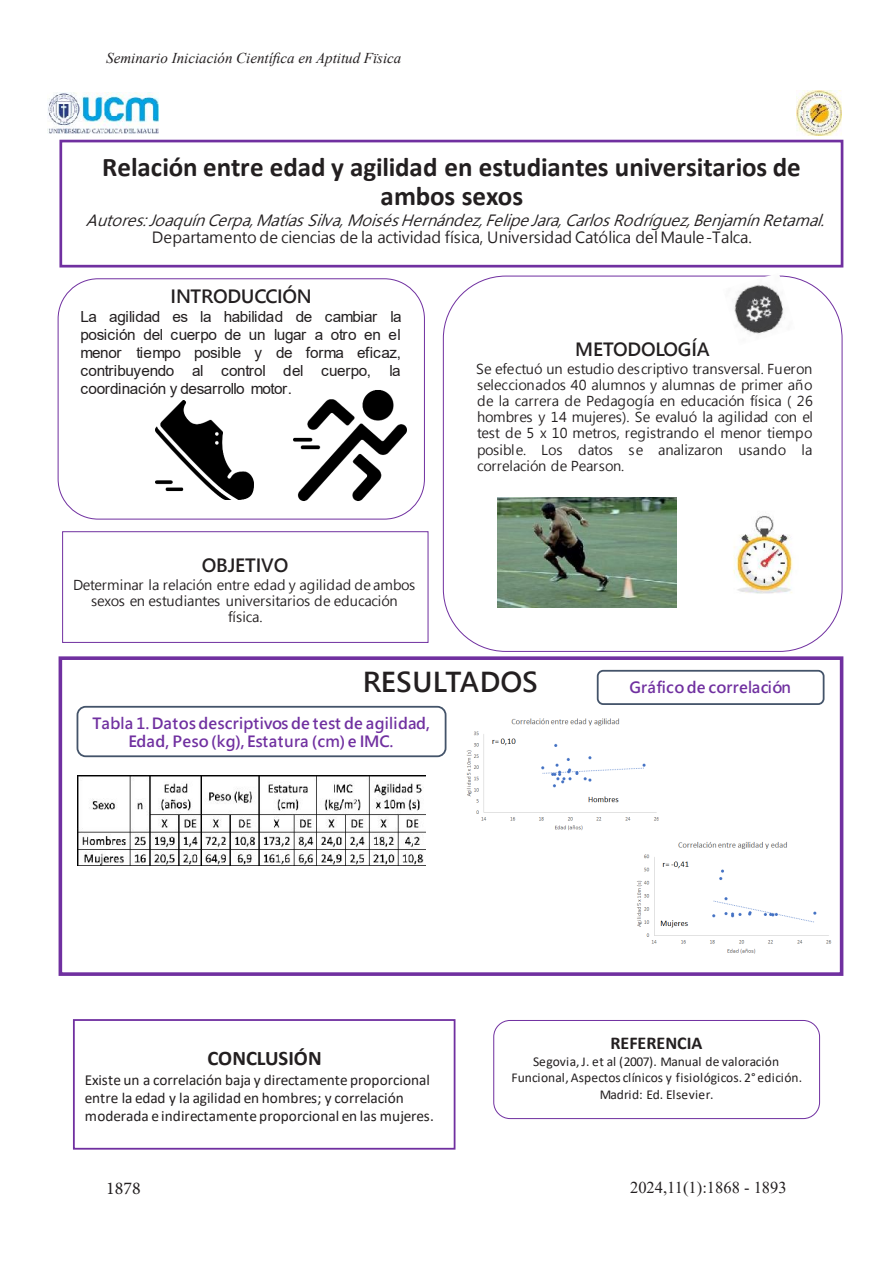
<style>
.page{position:relative;width:893px;height:1263px;background:#fff}
.page>*{position:absolute;margin:0;border:0;box-sizing:border-box;transform-origin:0 0}
.t1{font:700 27px/28.8px "Calibri";color:#231f20;text-align:center}
.t2{font:700 27px "Microsoft Jheng Hei";color:#231f20}
.t3{font:700 20.7px "Calibri";letter-spacing:-.005em;color:#231f20}
.t4{font:700 18px "Microsoft Jheng Hei";letter-spacing:-.015em;color:#231f20}
.t5{font:700 18px "Calibri";letter-spacing:-.01em;color:#231f20}
.t6{font:18px "Minion Pro";color:#231f20}
.t7{font:16.5px "Times New Roman";color:#231f20}
.t8{font:italic 15.3px/16.2px "Microsoft Jheng Hei";color:#231f20}
.t9{font:15.3px/18px "Arial";letter-spacing:-.025em;color:#231f20;text-align:justify}
.t10{font:15.3px/18px "Calibri";color:#231f20}
.t11{font:700 15.3px/18px "Microsoft Jheng Hei";letter-spacing:.015em;color:#7030a0;text-align:center}
.t12{font:italic 15px "Times New Roman";color:#231f20}
.t13{font:13.5px/16.2px "Microsoft Jheng Hei";letter-spacing:-.01em;color:#231f20;text-align:justify}
.t14{font:13.5px/16.2px "Calibri";letter-spacing:.005em;color:#231f20;text-align:center}
.s1{font-style:normal}
</style>
<div class="page">
<div style="left:59px;top:140px;width:784px;height:127px;border:3px solid #7030a0"></div>
<img style="left:48px;top:93px;width:110px;height:40px">
<div style="left:58px;top:278px;width:367px;height:241px;background:#fff;border:1px solid #7030a0;border-radius:40px"></div>
<div style="left:443px;top:276px;width:399px;height:376px;background:#fff;border:1px solid #7030a0;border-radius:63px"></div>
<div style="left:62px;top:531px;width:366px;height:112px;border:1px solid #7030a0"></div>
<div style="left:59px;top:656px;width:784px;height:320px;border:4px solid #7030a0"></div>
<div style="left:77px;top:706px;width:369px;height:51px;background:#fff;border:2px solid #44546a;border-radius:8px"></div>
<div style="left:73px;top:1019px;width:382px;height:130px;border:2px solid #7030a0"></div>
<div style="left:493px;top:1020px;width:327px;height:99px;background:#fff;border:1px solid #7030a0;border-radius:16px"></div>
<img style="left:797px;top:90px;width:45px;height:45px">
<div style="left:597px;top:670px;width:227px;height:35px;background:#fff;border:2px solid #44546a;border-radius:6px"></div>
<img style="left:723px;top:275px;width:72px;height:59px">
<img style="left:77px;top:775px;width:349px;height:90px">
<img style="left:466px;top:718px;width:193px;height:113px">
<img style="left:636px;top:842px;width:196px;height:112px">
<img style="left:293px;top:390px;width:114px;height:111px">
<img style="left:498px;top:497px;width:179px;height:111px">
<img style="left:733px;top:515px;width:60px;height:79px">
<img style="left:156px;top:401px;width:98px;height:99px">
<p class="t12" style="left:106px;top:47px;width:297px">Seminario Iniciación Científica en Aptitud Fïsica</p>
<p class="t1" style="left:102px;top:152px;width:700px">Relación entre edad y agilidad en estudiantes universitarios de ambos sexos</p>
<p class="t8" style="left:152px;top:213px;width:680px;text-indent:-66px">Autores:JoaquínCerpa,MatíasSilva,MoisésHernández,FelipeJara,CarlosRodríguez,BenjamínRetamal.<br><span class="s1">Departamento de ciencias de la actividad física, Universidad Católica del Maule-Talca.</span></p>
<p class="t4" style="left:171px;top:285px;width:143px">INTRODUCCIÓN</p>
<p class="t9" style="left:80px;top:308px;width:323px">La agilidad es la habilidad de cambiar la posición del cuerpo de un lugar a otro en el menor tiempo posible y de forma eficaz, contribuyendo al control del cuerpo, la coordinación y desarrollo motor.</p>
<p class="t4" style="left:575px;top:338px;width:136px">METODOLOGÍA</p>
<p class="t13" style="left:476px;top:360px;width:338px">Se efectuó un estudio descriptivo transversal. Fueron seleccionados 40 alumnos y alumnas de primer año de la carrera de Pedagogía en educación física ( 26 hombres y 14 mujeres). Se evaluó la agilidad con el test de 5 x 10 metros, registrando el menor tiempo posible. Los datos se analizaron usando la correlación de Pearson.</p>
<p class="t4" style="left:202px;top:554px;width:88px">OBJETIVO</p>
<p class="t13" style="left:73px;top:577px;width:344px;text-align:center">Determinar la relación entre edad y agilidad de ambos sexos en estudiantes universitarios de educación física.</p>
<p class="t2" style="left:363px;top:665px;width:177px">RESULTADOS</p>
<p class="t11" style="left:92px;top:714px;width:339px">Tabla 1. Datos descriptivos de test de agilidad,<br>Edad, Peso (kg), Estatura (cm) e IMC.</p>
<p class="t11" style="left:629px;top:679px;width:163px">Gráfico de correlación</p>
<p class="t3" style="left:207px;top:1043px;width:116px">CONCLUSIÓN</p>
<p class="t10" style="left:85px;top:1070px;width:351px">Existe un a correlación baja y directamente proporcional entre la edad y la agilidad en hombres; y correlación moderada e indirectamente proporcional en las mujeres.</p>
<p class="t5" style="left:610px;top:1030px;width:93px">REFERENCIA</p>
<p class="t14" style="left:511px;top:1053px;width:292px">Segovia, J. et al (2007). Manual de valoración<br>Funcional, Aspectos clínicos y fisiológicos. 2° edición.<br>Madrid: Ed. Elsevier.</p>
<h3 class="t6" style="left:106px;top:1176px;width:36px">1878</h3>
<p class="t7" style="left:630px;top:1175px;width:158px">2024,11(1):1868 - 1893</p>
</div>
